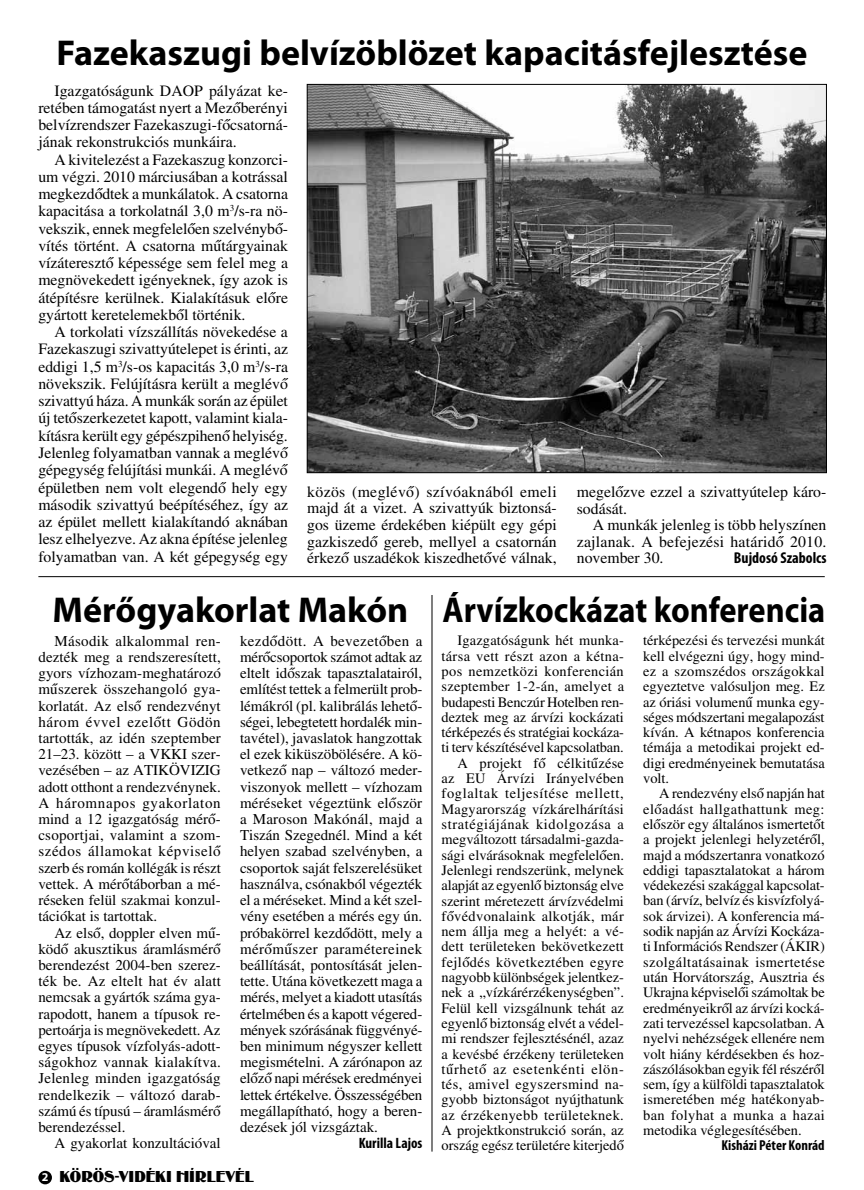
<style>
.page{position:relative;width:864px;height:1190px;background:#fff}
.page>*{position:absolute;margin:0;border:0;box-sizing:border-box;transform-origin:0 0}
.t1{font:700 36px "Myriad Pro";color:#000}
.t2{font:700 36px "Myriad Pro";color:#000;scale:.9 1}
.t3{font:16.5px "Binner";letter-spacing:.005em;color:#000}
.t4{font:15.75px/17.2px "H Times";color:#000;text-align:justify}
.t5{font:700 condensed 15.75px "Myriad Pro";color:#000}
.t6{font:15px/16.2px "H Times";color:#000;text-align:justify}
.t7{font:700 condensed 15px "Myriad Pro";color:#000}
.t8{font:14.4px/15.3px "H Times";color:#000;text-align:justify}
.t9{font:700 condensed 14.4px "Myriad Pro";color:#000}
.s1{font-family:"Myriad Pro";font-weight:700;font-size:12px;color:#fff}
</style>
<div class="page">
<div style="left:38px;top:1170px;width:14px;height:14px;background:#000;border-radius:50%"></div>
<img style="left:309px;top:86px;width:515px;height:385px">
<hr style="left:38px;top:576px;width:786px;height:1px;background:#000">
<hr style="left:431px;top:595px;width:1px;height:556px;background:#000">
<h1 class="t1" style="left:57px;top:30px;width:752px">Fazekaszugi belvízöblözet kapacitásfejlesztése</h1>
<p class="t4" style="left:38px;top:82px;width:251px;text-indent:16px">Igazgatóságunk DAOP pályázat ke&shy;retében támogatást nyert a Mezőberényi belvízrendszer Fazekaszugi-főcsatorná&shy;jának rekonstrukciós munkáira.</p>
<p class="t4" style="left:38px;top:151px;width:251px;text-indent:16px">A kivitelezést a Fazekaszug konzorci&shy;um végzi. 2010 márciusában a kotrással megkezdődtek a munkálatok. A csatorna kapacitása a torkolatnál 3,0 m<sup>3</sup>/s-ra nö&shy;vekszik, ennek megfelelően szelvénybő&shy;vítés történt. A csatorna műtárgyainak vízáteresztő képessége sem felel meg a megnövekedett igényeknek, így azok is átépítésre kerülnek. Kialakításuk előre gyártott keretelemekből történik.</p>
<p class="t4" style="left:38px;top:324px;width:251px;text-indent:16px">A torkolati vízszállítás növekedése a Fazekaszugi szivattyútelepet is érinti, az eddigi 1,5 m<sup>3</sup>/s-os kapacitás 3,0 m<sup>3</sup>/s-ra növekszik. Felújításra került a meglévő szivattyú háza. A munkák során az épület új tetőszerkezetet kapott, valamint kiala&shy;kításra került egy gépészpihenő helyiség.<br>Jelenleg folyamatban vannak a meglévő gépegység felújítási munkái. A meglévő épületben nem volt elegendő hely egy második szivattyú beépítéséhez, így az az épület mellett kialakítandó aknában lesz elhelyezve. Az akna építése jelenleg folyamatban van. A két gépegység egy</p>
<p class="t4" style="left:307px;top:484px;width:251px;line-height:16.5px">közös (meglévő) szívóaknából emeli majd át a vizet. A szivattyúk biztonsá&shy;gos üzeme érdekében kiépült egy gépi gazkiszedő gereb, mellyel a csatornán érkező uszadékok kiszedhetővé válnak,</p>
<p class="t4" style="left:576px;top:484px;width:251px;line-height:16.5px">megelőzve ezzel a szivattyútelep káro&shy;sodását.</p>
<p class="t4" style="left:576px;top:517px;width:251px;line-height:16.5px;text-indent:16px">A munkák jelenleg is több helyszínen zajlanak. A befejezési határidő 2010. november 30.</p>
<p class="t5" style="left:733px;top:548px;width:94px">Bujdosó Szabolcs</p>
<h1 class="t1" style="left:52px;top:586px;width:357px">Mérőgyakorlat Makón</h1>
<p class="t6" style="left:240px;top:633px;width:184px">kezdődött. A bevezetőben a mérőcsoportok számot adtak az eltelt időszak tapasztalatairól, említést tettek a felmerült prob&shy;lémákról (pl. kalibrálás lehető&shy;ségei, lebegtetett hordalék min&shy;tavétel), javaslatok hangzottak el ezek kiküszöbölésére. A kö&shy;vetkező nap – változó meder&shy;viszonyok mellett – vízhozam méréseket végeztünk először a Maroson Makónál, majd a Tiszán Szegednél. Mind a két helyen szabad szelvényben, a csoportok saját felszerelésüket használva, csónakból végezték el a méréseket. Mind a két szel&shy;vény esetében a mérés egy ún. próbakörrel kezdődött, mely a mérőműszer paramétereinek beállítását, pontosítását jelen&shy;tette. Utána következett maga a mérés, melyet a kiadott utasítás értelmében és a kapott végered&shy;mények szórásának függvényé&shy;ben minimum négyszer kellett megismételni. A zárónapon az előző napi mérések eredményei lettek értékelve. Összességében megállapítható, hogy a beren&shy;dezések jól vizsgáztak.</p>
<p class="t7" style="left:358px;top:1133px;width:65px">Kurilla Lajos</p>
<p class="t6" style="left:38px;top:633px;width:184px;text-indent:16px">Második alkalommal ren&shy;dezték meg a rendszeresített, gyors vízhozam-meghatározó műszerek összehangoló gya&shy;korlatát. Az első rendezvényt három évvel ezelőtt Gödön tartották, az idén szeptember 21–23. között – a VKKI szer&shy;vezésében – az ATIKÖVIZIG adott otthont a rendezvénynek.<br>A háromnapos gyakorlaton mind a 12 igazgatóság mérő&shy;csoportjai, valamint a szom&shy;szédos államokat képviselő szerb és román kollégák is részt vettek. A mérőtáborban a mé&shy;réseken felül szakmai konzul&shy;tációkat is tartottak.</p>
<p class="t6" style="left:38px;top:924px;width:184px;text-indent:16px">Az első, doppler elven mű&shy;ködő akusztikus áramlásmérő berendezést 2004-ben szerez&shy;ték be. Az eltelt hat év alatt nemcsak a gyártók száma gya&shy;rapodott, hanem a típusok re&shy;pertoárja is megnövekedett. Az egyes típusok vízfolyás-adott&shy;ságokhoz vannak kialakítva.<br>Jelenleg minden igazgatóság rendelkezik – változó darab&shy;számú és típusú – áramlásmérő berendezéssel.</p>
<p class="t6" style="left:54px;top:1135px;width:168px">A gyakorlat konzultációval</p>
<p class="t3" style="left:42px;top:1166px;width:213px"><span class="s1">2</span> KÖRÖS-VIDÉKI HÍRLEVÉL</p>
<h1 class="t2" style="left:442px;top:586px;width:426px">Árvízkockázat konferencia</h1>
<p class="t8" style="left:643px;top:633px;width:183px">térképezési és tervezési munkát kell elvégezni úgy, hogy mind&shy;ez a szomszédos országokkal egyeztetve valósuljon meg. Ez az óriási volumenű munka egy&shy;séges módszertani megalapozást kíván. A kétnapos konferencia témája a metodikai projekt ed&shy;digi eredményeinek bemutatása volt.</p>
<p class="t8" style="left:643px;top:786px;width:183px;text-indent:16px">A rendezvény első napján hat előadást hallgathattunk meg: először egy általános ismertetőt a projekt jelenlegi helyzetéről, majd a módszertanra vonatkozó eddigi tapasztalatokat a három védekezési szakággal kapcsolat&shy;ban (árvíz, belvíz és kisvízfolyá&shy;sok árvizei). A konferencia má&shy;sodik napján az Árvízi Kockáza&shy;ti Információs Rendszer (ÁKIR) szolgáltatásainak ismertetése után Horvátország, Ausztria és Ukrajna képviselői számoltak be eredményeikről az árvízi kocká&shy;zati tervezéssel kapcsolatban. A nyelvi nehézségek ellenére nem volt hiány kérdésekben és hoz&shy;zászólásokban egyik fél részéről sem, így a külföldi tapasztalatok ismeretében még hatékonyab&shy;ban folyhat a munka a hazai metodika véglegesítésében.</p>
<p class="t9" style="left:721px;top:1136px;width:105px">Kisházi Péter Konrád</p>
<p class="t8" style="left:441px;top:633px;width:184px;text-align:right">Igazgatóságunk hét munka&shy;társa vett részt azon a kétna&shy;pos nemzetközi konferencián szeptember 1-2-án, amelyet a budapesti Benczúr Hotelben ren&shy;deztek meg az árvízi kockázati térképezés és stratégiai kockáza&shy;ti terv készítésével kapcsolatban.<br>A projekt fő célkitűzése az EU Árvízi Irányelvében foglaltak teljesítése mellett,<br>Magyarország vízkárelhárítási stratégiájának kidolgozása a megváltozott társadalmi-gazda&shy;sági elvárásoknak megfelelően.<br>Jelenlegi rendszerünk, melynek alapját az egyenlő biztonság elve szerint méretezett árvízvédelmi fővédvonalaink alkotják, már nem állja meg a helyét: a vé&shy;dett területeken bekövetkezett fejlődés következtében egyre nagyobb különbségek jelentkez&shy;nek a „vízkárérzékenységben”.<br>Felül kell vizsgálnunk tehát az egyenlő biztonság elvét a védel&shy;mi rendszer fejlesztésénél, azaz a kevésbé érzékeny területeken tűrhető az esetenkénti elön&shy;tés, amivel egyszersmind na&shy;gyobb biztonságot nyújthatunk az érzékenyebb területeknek.<br>A projektkonstrukció során, az ország egész területére kiterjedő</p>
</div>
